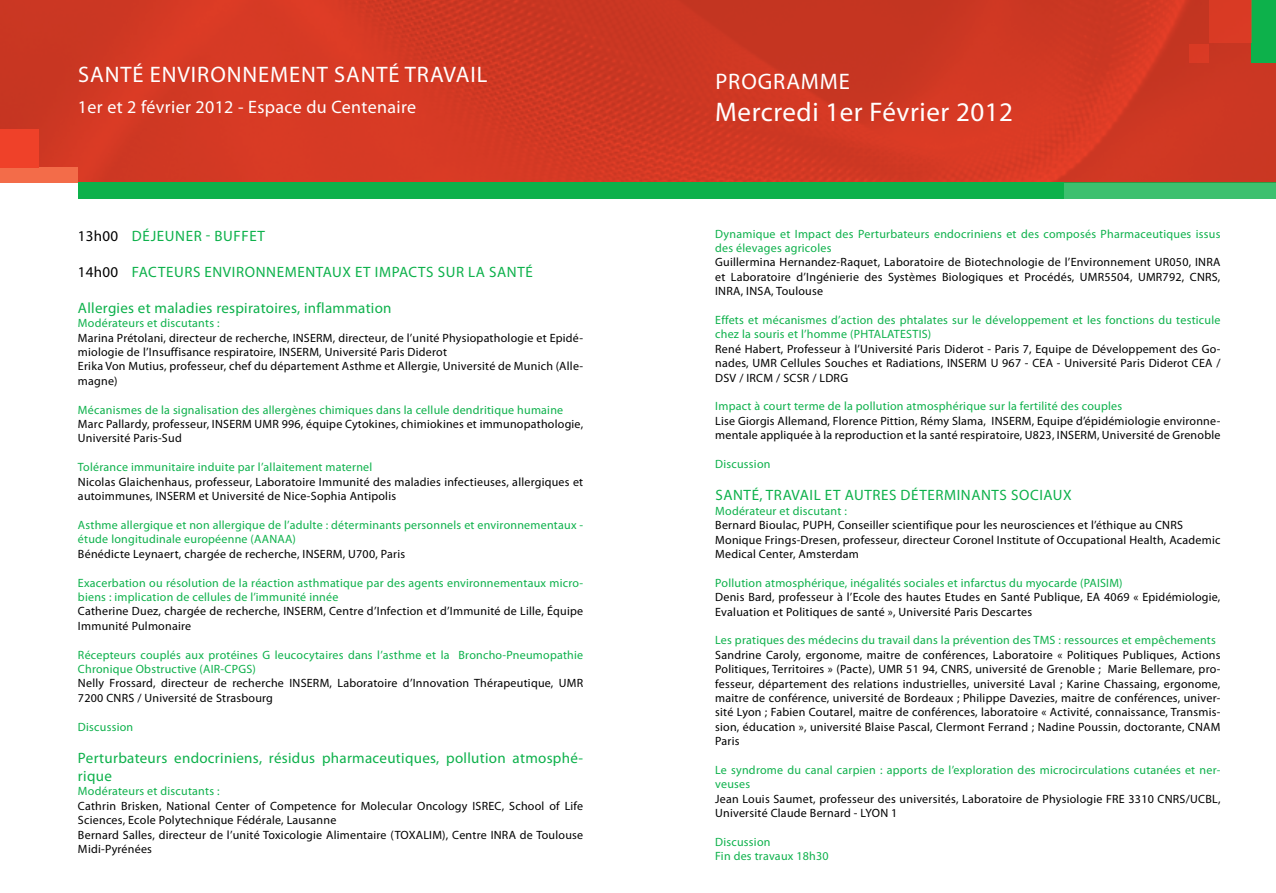
<style>
.page{position:relative;width:1276px;height:893px;background:#fff}
.page>*{position:absolute;margin:0;border:0;box-sizing:border-box;transform-origin:0 0}
.t1{font:27px "Myriad Pro";letter-spacing:.02em;color:#fff}
.t2{font:22.5px "Myriad Pro";letter-spacing:.04em;color:#fff}
.t3{font:18px "Myriad Pro";letter-spacing:.02em;color:#fff}
.t4{font:15px/18px "Myriad Pro";letter-spacing:.02em;color:#0db14b}
.t5{font:15px "Myriad Pro";letter-spacing:.04em;color:#0db14b}
.t6{font:12px/14.4px "Myriad Pro";letter-spacing:.02em;color:#000}
.t7{font:12px/14.4px "Myriad Pro";letter-spacing:.02em;color:#0db14b}
.s1{color:#000}
</style>
<div class="page">
<img style="left:0;top:0;width:1276px;height:183px">
<div style="left:1063px;top:183px;width:213px;height:16px;background:#3dc06f"></div>
<div style="left:0;top:168px;width:78px;height:15px;background:#f36c49"></div>
<div style="left:0;top:129px;width:38px;height:39px;background:#ef4129"></div>
<div style="left:1251px;top:0;width:25px;height:63px;background:#0db14b"></div>
<div style="left:1189px;top:44px;width:20px;height:19px;background:#d93a25"></div>
<div style="left:1209px;top:0;width:42px;height:43px;background:#d93a24"></div>
<div style="left:78px;top:183px;width:985px;height:16px;background:#0db14b"></div>
<h2 class="t2" style="left:78px;top:60px;width:27px">Sant</h2>
<h2 class="t2" style="left:133px;top:60px;width:216px">é environn ement sant</h2>
<h2 class="t2" style="left:388px;top:60px;width:100px">é travail</h2>
<h3 class="t3" style="left:78px;top:96px;width:340px">1er et 2 février 2012 - Espace du Centenaire</h3>
<p class="t5" style="left:78px;top:227px;width:186px"><span class="s1">13h00</span> déjeuner - buffet</p>
<p class="t5" style="left:78px;top:263px;width:306px"><span class="s1">14h00</span> facteurs environn ementaux et impa</p>
<p class="t4" style="left:408px;top:263px;width:91px">cts sur la sant</p>
<p class="t4" style="left:525px;top:263px;width:9px">é</p>
<p class="t4" style="left:78px;top:299px;width:315px">Allergies et maladies respiratoires, inflammation</p>
<p class="t7" style="left:78px;top:316px;width:143px">Modérateurs et discutants :</p>
<p class="t6" style="left:78px;top:330px;width:507px">Marina Prétolani, directeur de recherche, INSERM, directeur, de l’unité Physiopathologie et Epidé&shy;miologie de l’Insuffisance respiratoire, INSERM, Université Paris Diderot<br>Erika Von Mutius, professeur, chef du département Asthme et Allergie, Université de Munich (Alle&shy;magne)</p>
<p class="t7" style="left:78px;top:402px;width:487px">Mécanismes de la signalisation des allergènes chimiques dans la cellule dendritique humaine</p>
<p class="t6" style="left:78px;top:417px;width:507px">Marc Pallardy, professeur, INSERM UMR 996, équipe Cytokines, chimiokines et immunopathologie,<br>Université Paris-Sud</p>
<p class="t7" style="left:78px;top:460px;width:296px">Tolérance immunitaire induite par l’allaitement maternel</p>
<p class="t6" style="left:78px;top:474px;width:507px">Nicolas Glaichenhaus, professeur, Laboratoire Immunité des maladies infectieuses, allergiques et autoimmunes, INSERM et Université de Nice-Sophia Antipolis</p>
<p class="t7" style="left:78px;top:517px;width:507px">Asthme allergique et non allergique de l’adulte : déterminants personnels et environnementaux - étude longitudinale européenne (AANAA)</p>
<p class="t6" style="left:78px;top:546px;width:329px">Bénédicte Leynaert, chargée de recherche, INSERM, U700, Paris</p>
<p class="t7" style="left:78px;top:575px;width:507px">Exacerbation ou résolution de la réaction asthmatique par des agents environnementaux micro&shy;biens : implication de cellules de l’immunité innée</p>
<p class="t6" style="left:78px;top:604px;width:507px">Catherine Duez, chargée de recherche, INSERM, Centre d’Infection et d’Immunité de Lille, Équipe<br>Immunité Pulmonaire</p>
<p class="t7" style="left:78px;top:647px;width:507px">Récepteurs couplés aux protéines G leucocytaires dans l’asthme et la Broncho-Pneumopathie<br>Chronique Obstructive (AIR-CPGS)</p>
<p class="t6" style="left:78px;top:676px;width:507px">Nelly Frossard, directeur de recherche INSERM, Laboratoire d’Innovation Thérapeutique, UMR<br>7200 CNRS / Université de Strasbourg</p>
<p class="t7" style="left:78px;top:719px;width:57px">Discussion</p>
<p class="t4" style="left:78px;top:749px;width:507px">Perturbateurs endocriniens, résidus pharmaceutiques, pollution atmosphé&shy;rique</p>
<p class="t7" style="left:78px;top:784px;width:143px">Modérateurs et discutants :</p>
<p class="t6" style="left:78px;top:798px;width:507px">Cathrin Brisken, National Center of Competence for Molecular Oncology ISREC, School of Life Sciences, Ecole Polytechnique Fédérale, Lausanne<br>Bernard Salles, directeur de l’unité Toxicologie Alimentaire (TOXALIM), Centre INRA de Toulouse Midi-Pyrénées</p>
<h2 class="t2" style="left:715px;top:68px;width:59px">Programm</h2>
<h2 class="t2" style="left:839px;top:68px;width:13px">e</h2>
<h1 class="t1" style="left:715px;top:95px;width:299px">Mercredi 1er Février 2012</h1>
<p class="t7" style="left:715px;top:226px;width:507px">Dynamique et Impact des Perturbateurs endocriniens et des composés Pharmaceutiques issus des élevages agricoles</p>
<p class="t6" style="left:715px;top:255px;width:507px;text-align:justify">Guillermina Hernandez-Raquet, Laboratoire de Biotechnologie de l’Environnement UR050, INRA et Laboratoire d’Ingénierie des Systèmes Biologiques et Procédés, UMR5504, UMR792, CNRS, INRA, INSA, Toulouse</p>
<p class="t7" style="left:715px;top:313px;width:507px">Effets et mécanismes d’action des phtalates sur le développement et les fonctions du testicule chez la souris et l’homme (PHTALATESTIS)</p>
<p class="t6" style="left:715px;top:341px;width:507px;text-align:justify">René Habert, Professeur à l’Université Paris Diderot - Paris 7, Equipe de Développement des Go&shy;nades, UMR Cellules Souches et Radiations, INSERM U 967 - CEA - Université Paris Diderot CEA / DSV / IRCM / SCSR / LD RG</p>
<p class="t7" style="left:715px;top:399px;width:408px">Impact à court terme de la pollution atmosphérique sur la fertilité des couples</p>
<p class="t6" style="left:715px;top:413px;width:507px">Lise Giorgis Allemand, Florence Pittion, Rémy Slama, INSERM, Equipe d’épidémiologie environne&shy;mentale appliquée à la reproduction et la santé respiratoire, U823, INSERM, Université de Grenoble</p>
<p class="t7" style="left:715px;top:457px;width:57px">Discussion</p>
<p class="t4" style="left:715px;top:486px;width:19px">Sant</p>
<p class="t5" style="left:751px;top:486px;width:194px">é, travai l et autres déterminants</p>
<p class="t4" style="left:1011px;top:486px;width:62px">sociaux</p>
<p class="t7" style="left:715px;top:503px;width:133px">Modérateur et discutant :</p>
<p class="t6" style="left:715px;top:518px;width:507px">Bernard Bioulac, PUPH, Conseiller scientifique pour les neurosciences et l’éthique au CNRS<br>Monique Frings-Dresen, professeur, directeur Coronel Institute of Occupational Health, Academic<br>Medical Center, Amsterdam</p>
<p class="t7" style="left:715px;top:575px;width:409px">Pollution atmosphérique, inégalités sociales et infarctus du myocarde (PAISIM)</p>
<p class="t6" style="left:715px;top:590px;width:507px">Denis Bard, professeur à l’Ecole des hautes Etudes en Santé Publique, EA 4069 « Epidémiologie,<br>Evaluation et Politiques de santé », Université Paris Descartes</p>
<p class="t7" style="left:715px;top:633px;width:502px">Les pratiques des médecins du travail dans la prévention des TMS : ressources et empêchements</p>
<p class="t6" style="left:715px;top:647px;width:507px;text-align:justify">Sandrine Caroly, ergonome, maitre de conférences, Laboratoire « Politiques Publiques, Actions Politiques, Territoires » (Pacte), UMR 51 94, CNRS, université de Grenoble ; Marie Bellemare, pro&shy;fesseur, département des relations industrielles, université Laval ; Karine Chassaing, ergonome, maitre de conférence, université de Bordeaux ; Philippe Davezies, maitre de conférences, univer&shy;sité Lyon ; Fabien Coutarel, maitre de conférences, laboratoire « Activité, connaissance, Transmis&shy;sion, éducation », université Blaise Pascal, Clermont Ferrand ; Nadine Poussin, doctorante, CNAM Paris</p>
<p class="t7" style="left:715px;top:763px;width:507px">Le syndrome du canal carpien : apports de l’exploration des microcirculations cutanées et ner&shy;veuses</p>
<p class="t6" style="left:715px;top:791px;width:507px">Jean Louis Saumet, professeur des universités, Laboratoire de Physiologie FRE 3310 CNRS/UCBL,<br>Université Claude Bernard - LYON 1</p>
<p class="t7" style="left:715px;top:835px;width:115px">Discussion<br>Fin des travaux 18h30</p>
</div>
